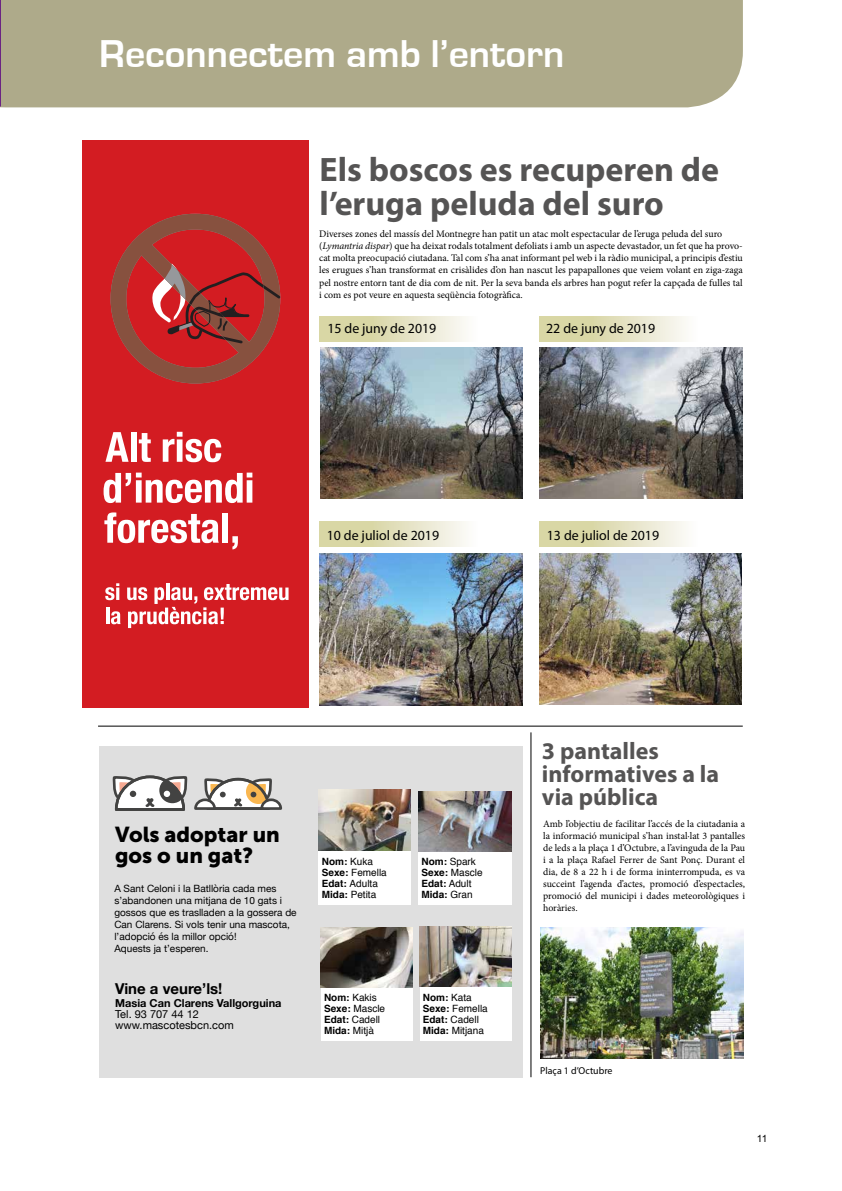
<style>
.page{position:relative;width:842px;height:1191px;background:#fff}
.page>*{position:absolute;margin:0;border:0;box-sizing:border-box;transform-origin:0 0}
.t1{font:700 40px "Eurostile";color:#fff}
.t2{font:700 34px/34px "Myriad Pro";color:#555454}
.t3{font:700 24px/23px "Myriad Pro";color:#555454}
.t4{font:21.5px/21.4px "Museo Sans 900";color:#000}
.t5{font:700 15px "Helvetica Neue";color:#000}
.t6{font:14px "Myriad Pro";color:#000}
.t7{font:11px/11px "Helvetica Neue";color:#000}
.t8{font:700 11px "Helvetica Neue";color:#000}
.t9{font:10px/12px "Minion Pro";color:#000;text-align:justify}
.t10{font:10px/12px "Helvetica Neue";color:#000}
.t11{font:10px/11px "Helvetica";color:#000}
.t12{font:10px "Myriad Pro";color:#000}
.t13{font:10px "Arial";color:#000}
.s1{font-style:italic}
.s2{font-weight:700}
</style>
<div class="page">
<svg style="left:320px;top:316px;width:146px;height:26px;background:#e3e1bf"></svg>
<svg style="left:320px;top:521px;width:146px;height:26px;background:#e3e1bf"></svg>
<svg style="left:540px;top:316px;width:146px;height:26px;background:#e3e1bf"></svg>
<svg style="left:540px;top:521px;width:146px;height:26px;background:#e3e1bf"></svg>
<div style="left:1px;top:0;width:742px;height:107px;background:#aeaa8a"></div>
<svg style="left:0;top:0;width:1px;height:107px"></svg>
<hr style="left:98px;top:726px;width:645px;height:1px;background:#000">
<img style="left:320px;top:348px;width:203px;height:151px">
<img style="left:319px;top:553px;width:204px;height:152px">
<img style="left:540px;top:927px;width:204px;height:131px">
<img style="left:539px;top:348px;width:203px;height:150px">
<img style="left:539px;top:553px;width:203px;height:152px">
<div style="left:82px;top:140px;width:227px;height:567px;background:#d31c22"></div>
<svg style="left:111px;top:214px;width:170px;height:169px"></svg>
<hr style="left:106px;top:607px;width:3px;height:17px;background:#fff">
<svg style="left:111px;top:611px;width:10px;height:13px"></svg>
<svg style="left:105px;top:583px;width:14px;height:17px"></svg>
<hr style="left:166px;top:583px;width:3px;height:17px;background:#fff">
<svg style="left:127px;top:584px;width:162px;height:44px"></svg>
<svg style="left:105px;top:432px;width:24px;height:30px"></svg>
<div style="left:131px;top:432px;width:5px;height:30px;background:#fff"></div>
<svg style="left:139px;top:433px;width:12px;height:29px"></svg>
<svg style="left:163px;top:432px;width:58px;height:30px"></svg>
<svg style="left:104px;top:472px;width:148px;height:31px"></svg>
<svg style="left:104px;top:512px;width:115px;height:31px"></svg>
<div style="left:222px;top:513px;width:6px;height:30px;background:#fff"></div>
<svg style="left:232px;top:536px;width:6px;height:13px"></svg>
<div style="left:99px;top:745px;width:424px;height:332px;background:#dfdfdf"></div>
<img style="left:318px;top:789px;width:93px;height:62px">
<div style="left:318px;top:851px;width:93px;height:53px;background:#fff"></div>
<div style="left:418px;top:851px;width:94px;height:53px;background:#fff"></div>
<div style="left:321px;top:987px;width:91px;height:53px;background:#fff"></div>
<div style="left:420px;top:987px;width:91px;height:53px;background:#fff"></div>
<svg style="left:112px;top:775px;width:170px;height:36px"></svg>
<img style="left:418px;top:791px;width:93px;height:60px">
<img style="left:321px;top:927px;width:91px;height:60px">
<img style="left:420px;top:926px;width:91px;height:61px">
<hr style="left:531px;top:732px;width:1px;height:345px;background:#000">
<h1 class="t1" style="left:99px;top:32px;width:466px">Reconnectem amb l’entorn</h1>
<h2 class="t2" style="left:319px;top:152px;width:401px">Els boscos es recuperen de l’eruga peluda del suro</h2>
<p class="t9" style="left:319px;top:228px;width:425px;text-align:left">Diverses zones del massís del Montnegre han patit un atac molt espectacular de l’eruga peluda del suro (<span class="s1">Lymantria dispar</span>) que ha deixat rodals totalment defoliats i amb un aspecte devastador, un fet que ha provo&shy;cat molta preocupació ciutadana. Tal com s’ha anat informant pel web i la ràdio municipal, a principis d’estiu les erugues s’han transformat en crisàlides d’on han nascut les papapallones que veiem volant en ziga-zaga pel nostre entorn tant de dia com de nit. Per la seva banda els arbres han pogut refer la capçada de fulles tal i com es pot veure en aquesta seqüència fotogràfica.</p>
<h3 class="t6" style="left:327px;top:320px;width:110px">15 de juny de 2019</h3>
<h3 class="t6" style="left:546px;top:320px;width:110px">22 de juny de 2019</h3>
<h3 class="t6" style="left:327px;top:526px;width:114px">10 de juliol de 2019</h3>
<h3 class="t6" style="left:547px;top:526px;width:114px">13 de juliol de 2019</h3>
<h3 class="t4" style="left:115px;top:823px;width:166px">Vols adoptar un gos o un gat?</h3>
<p class="t10" style="left:114px;top:882px;width:184px">A Sant Celoni i la Batllòria cada mes s’abandonen una mitjana de 10 gats i gossos que es traslladen a la gossera de Can Clarens. Si vols tenir una mascota, l’adopció és la millor opció!<br>Aquests ja t’esperen.</p>
<h3 class="t5" style="left:115px;top:977px;width:109px">Vine a veure’ls!</h3>
<p class="t8" style="left:115px;top:994px;width:168px">Masia Can Clarens Vallgorguina</p>
<p class="t7" style="left:115px;top:1009px;width:120px">Tel. 93 707 44 12 www.mascotesbcn.com</p>
<p class="t11" style="left:322px;top:856px;width:67px"><span class="s2">Nom:</span> Kuka<br><span class="s2">Sexe:</span> Femella<br><span class="s2">Edat:</span> Adulta<br><span class="s2">Mida:</span> Petita</p>
<p class="t11" style="left:421px;top:856px;width:63px"><span class="s2">Nom:</span> Spark<br><span class="s2">Sexe:</span> Mascle<br><span class="s2">Edat:</span> Adult<br><span class="s2">Mida:</span> Gran</p>
<p class="t11" style="left:324px;top:991px;width:63px"><span class="s2">Nom:</span> Kakis<br><span class="s2">Sexe:</span> Mascle<br><span class="s2">Edat:</span> Cadell<br><span class="s2">Mida:</span> Mitjà</p>
<p class="t11" style="left:423px;top:991px;width:67px"><span class="s2">Nom:</span> Kata<br><span class="s2">Sexe:</span> Femella<br><span class="s2">Edat:</span> Cadell<br><span class="s2">Mida:</span> Mitjana</p>
<h3 class="t3" style="left:542px;top:739px;width:179px">3 pantalles informatives a la via pública</h3>
<p class="t9" style="left:543px;top:817px;width:203px">Amb l’objectiu de facilitar l’accés de la ciutadania a la informació municipal s’han instal·lat 3 pantalles de leds a la plaça 1 d’Octubre, a l’avinguda de la Pau i a la plaça Rafael Ferrer de Sant Ponç. Durant el dia, de 8 a 22 h i de forma ininterrompuda, es va succeint l’agenda d’actes, promoció d’espectacles, promoció del municipi i dades meteorològiques i horàries.</p>
<p class="t12" style="left:540px;top:1064px;width:74px">Plaça 1 d’Octubre</p>
<p class="t13" style="left:757px;top:1131px;width:12px">11</p>
</div>
